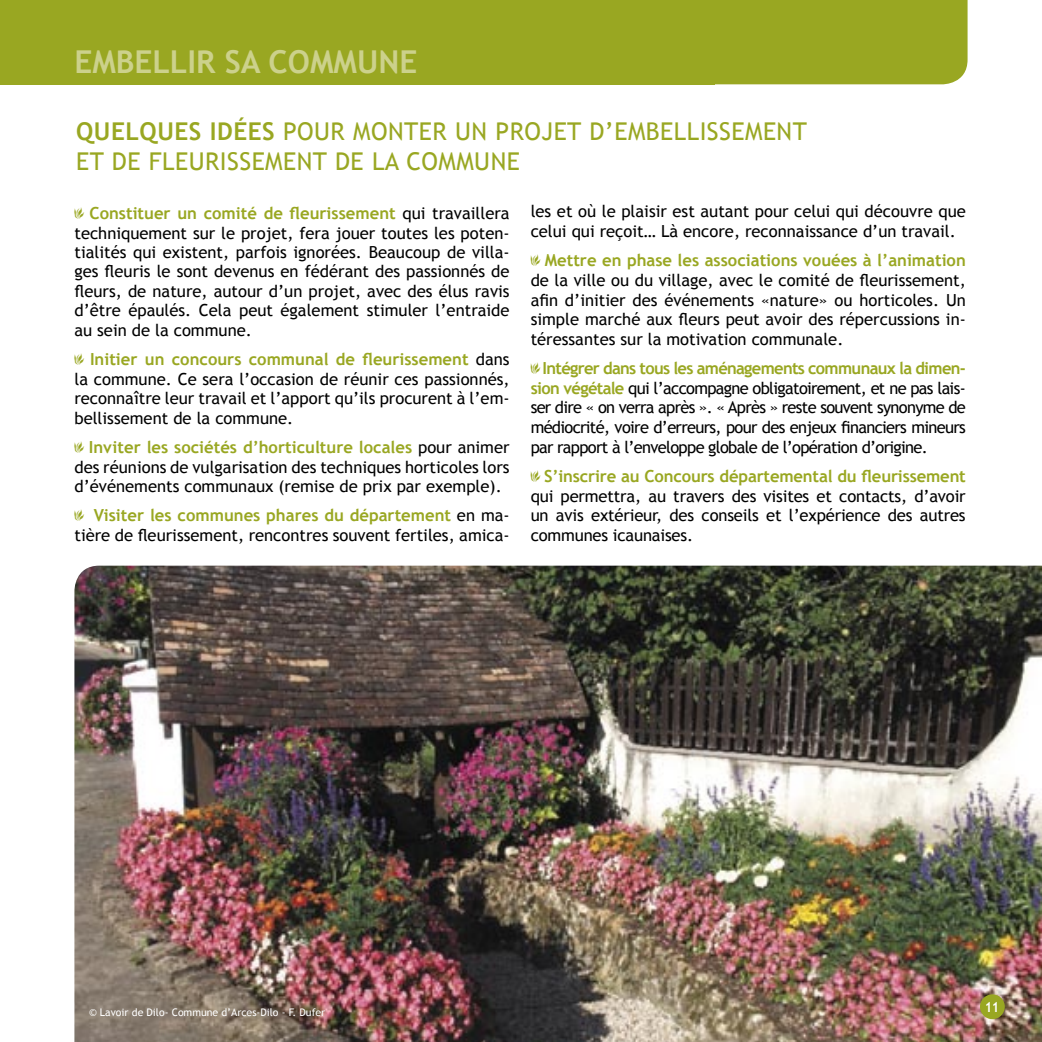
<style>
.page{position:relative;width:1042px;height:1042px;background:#fff}
.page>*{position:absolute;margin:0;border:0;box-sizing:border-box;transform-origin:0 0}
.t1{font:700 31.5px "Trebuchet MS";color:#ccd18c}
.t2{font:24.5px/29.4px "Trebuchet MS";letter-spacing:.02em;color:#99a722}
.t3{font:16.62px/19.4px "Trebuchet MS";color:#000;text-align:justify}
.t4{font:700 16.62px "Trebuchet MS";letter-spacing:-.01em;color:#99a722}
.t5{font:700 14px "Trebuchet MS";color:#fff;scale:.9 1}
.t6{font:10.5px "Trebuchet MS";color:#fff}
.s1{font-weight:700}
.s2{font-weight:700;color:#99a722}
</style>
<div class="page">
<img style="left:74px;top:566px;width:968px;height:476px">
<div style="left:0;top:0;width:967px;height:84px;background:#99a722"></div>
<div style="left:980px;top:994px;width:25px;height:25px;background:#99a722;border-radius:50%"></div>
<h1 class="t1" style="left:74px;top:42px;width:344px">EMBELLIR SA COMMUNE</h1>
<h2 class="t2" style="left:76px;top:117px;width:732px"><span class="s1">QUELQUES IDÉES</span> POUR MONTER UN PROJET D’EMBELLISSEMENT<br>ET DE FLEURISSEMENT DE LA COMMUNE</h2>
<p class="t3" style="left:74px;top:204px;width:437px;text-indent:15px"><span class="s2">Constituer un comité de fleurissement</span> qui travaillera techniquement sur le projet, fera jouer toutes les poten&shy;tialités qui existent, parfois ignorées. Beaucoup de villa&shy;ges fleuris le sont devenus en fédérant des passionnés de fleurs, de nature, autour d’un projet, avec des élus ravis d’être épaulés. Cela peut également stimuler l’entraide au sein de la commune.</p>
<p class="t3" style="left:74px;top:350px;width:437px;text-indent:16px"><span class="s2">Initier un concours communal de fleurissement</span> dans la commune. Ce sera l’occasion de réunir ces passionnés, reconnaître leur travail et l’apport qu’ils procurent à l’em&shy;bellissement de la commune.</p>
<p class="t3" style="left:74px;top:438px;width:437px;text-indent:14px"><span class="s2">Inviter les sociétés d’horticulture locales</span> pour animer des réunions de vulgarisation des techniques horticoles lors d’événements communaux (remise de prix par exemple).</p>
<p class="t3" style="left:74px;top:506px;width:437px;text-align:right"><span class="s2">Visiter les communes phares du département</span> en ma&shy;tière de fleurissement, rencontres souvent fertiles, amica-</p>
<p class="t3" style="left:531px;top:202px;width:437px">les et où le plaisir est autant pour celui qui découvre que celui qui reçoit… Là encore, reconnaissance d’un travail.</p>
<p class="t4" style="left:545px;top:250px;width:422px">Mettre en phase les associations vouées à l’animation</p>
<p class="t3" style="left:531px;top:271px;width:437px">de la ville ou du village, avec le comité de fleurissement, afin d’initier des événements «nature» ou horticoles. Un simple marché aux fleurs peut avoir des répercussions in&shy;téressantes sur la motivation communale.</p>
<p class="t3" style="left:531px;top:359px;width:437px;text-indent:12px"><span class="s2">Intégrer dans tous les aménagements communaux la dimen&shy;sion végétale</span> qui l’accompagne obligatoirement, et ne pas lais&shy;ser dire « on verra après ». « Après » reste souvent synonyme de médiocrité, voire d’erreurs, pour des enjeux financiers mineurs par rapport à l’enveloppe globale de l’opération d’origine.</p>
<p class="t4" style="left:544px;top:466px;width:423px">S’inscrire au Concours départemental du fleurissement</p>
<p class="t3" style="left:531px;top:486px;width:436px">qui permettra, au travers des visites et contacts, d’avoir un avis extérieur, des conseils et l’expérience des autres communes icaunaises.</p>
<p class="t6" style="left:89px;top:1006px;width:237px">© Lavoir de Dilo- Commune d’Arces-Dilo - F. Dufer</p>
<p class="t5" style="left:985px;top:998px;width:18px">11</p>
</div>
